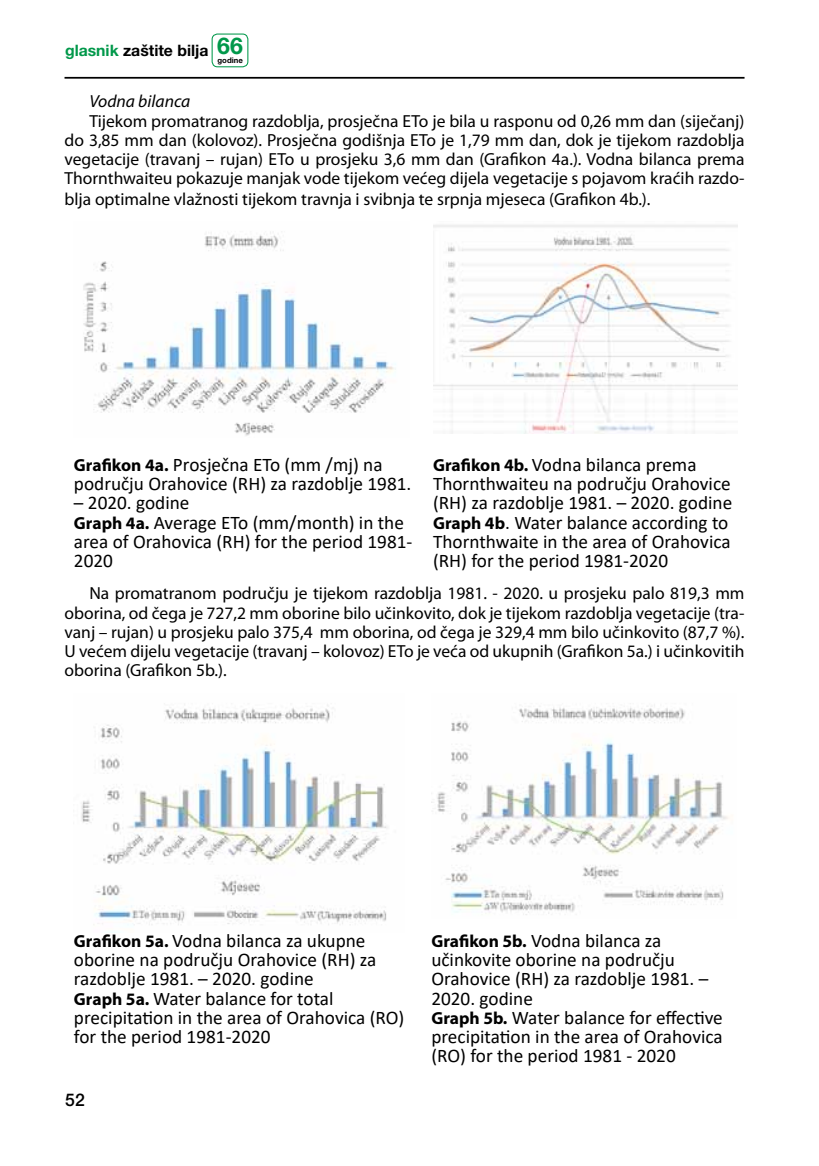
<style>
.page{position:relative;width:819px;height:1166px;background:#fff}
.page>*{position:absolute;margin:0;border:0;box-sizing:border-box;transform-origin:0 0}
.t1{font:19.25px/19.2px "Calibri";color:#000}
.t2{font:17.5px/19.4px "Myriad Pro";color:#000;text-align:justify}
.t3{font:italic 17.5px "Myriad Pro";color:#000}
.t4{font:500 17.5px "Helvetica Neue LT Pro";color:#000}
.t5{font:700 15.75px "Helvetica Neue LT Pro";color:#000}
.t6{font:700 7.7px "Helvetica Neue LT Pro";color:#000}
.s1{color:#00984a}
.s2{font-size:23.1px;color:#00984a}
.s3{font-family:"Myriad Pro";font-weight:700;font-size:17.5px}
</style>
<div class="page">
<hr style="left:64px;top:77px;width:680px;height:2px;background:#000">
<div style="left:211px;top:34px;width:37px;height:33px;border:1px solid #00984a;border-radius:5px"></div>
<img style="left:83px;top:232px;width:313px;height:204px">
<img style="left:433px;top:225px;width:304px;height:208px">
<img style="left:81px;top:704px;width:307px;height:221px">
<img style="left:431px;top:704px;width:298px;height:211px">
<p class="t5" style="left:65px;top:40px;width:179px"><span class="s1">glasnik</span> zaštite bilja <span class="s2">66</span></p>
<p class="t6" style="left:217px;top:56px;width:27px">godine</p>
<p class="t3" style="left:89px;top:91px;width:102px">Vodna bilanca</p>
<p class="t2" style="left:64px;top:111px;width:681px;text-indent:25px">Tijekom promatranog razdoblja, prosječna ETo je bila u rasponu od 0,26 mm dan (siječanj) do 3,85 mm dan (kolovoz). Prosječna godišnja ETo je 1,79 mm dan, dok je tijekom razdoblja vegetacije (travanj – rujan) ETo u prosjeku 3,6 mm dan (Grafikon 4a.). Vodna bilanca prema Thornthwaiteu pokazuje manjak vode tijekom većeg dijela vegetacije s pojavom kraćih razdo&shy;blja optimalne vlažnosti tijekom travnja i svibnja te srpnja mjeseca (Grafikon 4b.).</p>
<p class="t1" style="left:74px;top:454px;width:339px"><span class="s3">Grafikon 4a.</span> Prosječna ETo (mm /mj) na području Orahovice (RH) za razdoblje 1981.</p>
<p class="t1" style="left:74px;top:493px;width:340px">– 2020. godine<br><span class="s3">Graph 4a.</span> Average ETo (mm/month) in the area of Orahovica (RH) for the period 1981-<br>2020</p>
<p class="t1" style="left:433px;top:454px;width:301px"><span class="s3">Grafikon 4b.</span> Vodna bilanca prema Thornthwaiteu na području Orahovice (RH) za razdoblje 1981. – 2020. godine <span class="s3">Graph 4b</span>. Water balance according to Thornthwaite in the area of Orahovica (RH) for the period 1981-2020</p>
<p class="t2" style="left:64px;top:583px;width:681px;text-indent:25px">Na promatranom području je tijekom razdoblja 1981. - 2020. u prosjeku palo 819,3 mm oborina, od čega je 727,2 mm oborine bilo učinkovito, dok je tijekom razdoblja vegetacije (tra&shy;vanj – rujan) u prosjeku palo 375,4 mm oborina, od čega je 329,4 mm bilo učinkovito (87,7 %).<br>U većem dijelu vegetacije (travanj – kolovoz) ETo je veća od ukupnih (Grafikon 5a.) i učinkovitih oborina (Grafikon 5b.).</p>
<p class="t1" style="left:74px;top:930px;width:332px"><span class="s3">Grafikon 5a.</span> Vodna bilanca za ukupne oborine na području Orahovice (RH) za razdoblje 1981. – 2020. godine<br><span class="s3">Graph 5a.</span> Water balance for total precipitation in the area of Orahovica (RO) for the period 1981-2020</p>
<p class="t1" style="left:431px;top:930px;width:293px"><span class="s3">Grafikon 5b.</span> Vodna bilanca za učinkovite oborine na području<br>Orahovice (RH) za razdoblje 1981. –<br>2020. godine<br><span class="s3">Graph 5b.</span> Water balance for effective precipitation in the area of Orahovica (RO) for the period 1981 - 2020</p>
<p class="t4" style="left:65px;top:1090px;width:21px">52</p>
</div>
